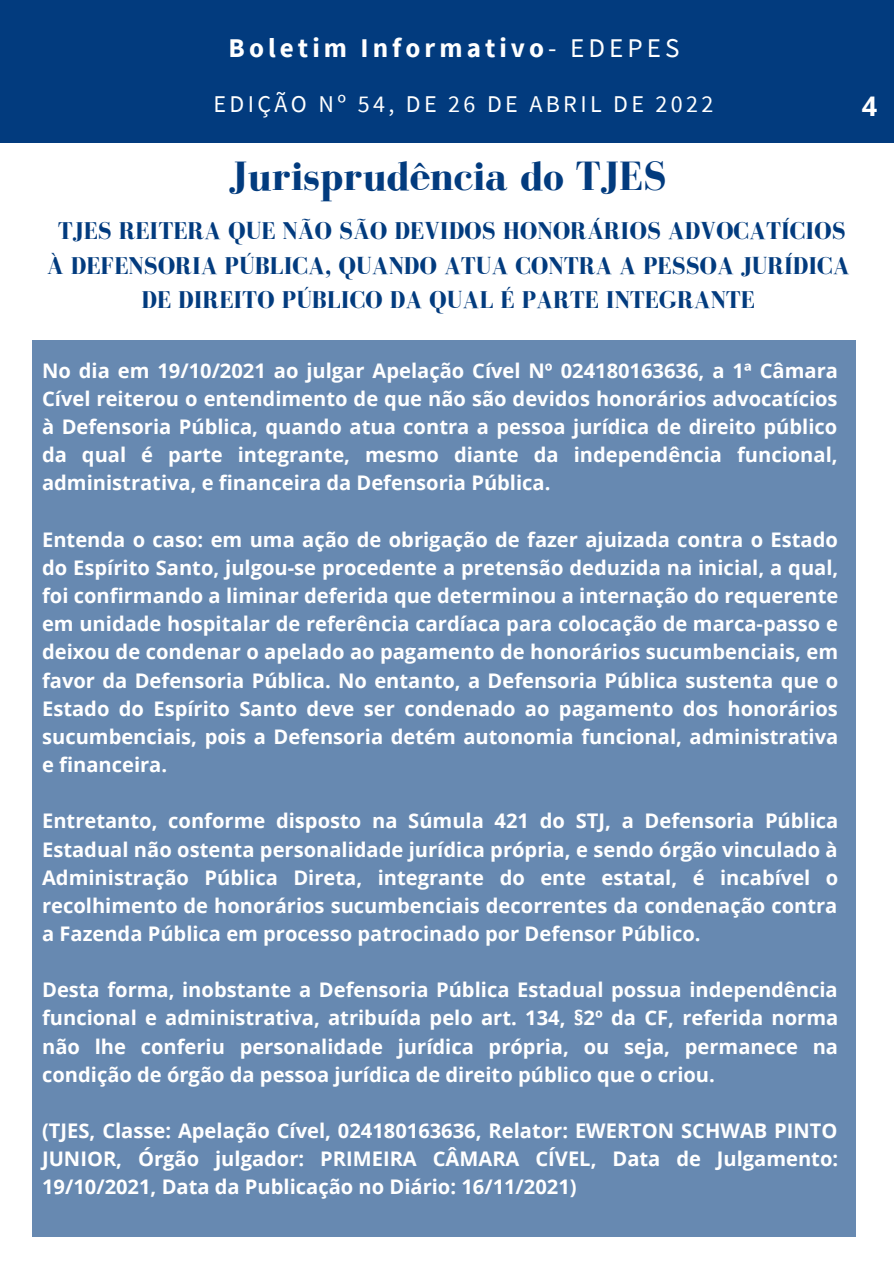
<style>
.page{position:relative;width:894px;height:1264px;background:#fff}
.page>*{position:absolute;margin:0;border:0;box-sizing:border-box;transform-origin:0 0}
.t1{font:700 42px "Bodoni FLF";color:#023b7e}
.t2{font:700 27px "Source Sans Pro";letter-spacing:.15em;color:#fff}
.t3{font:700 27px "Open Sans";color:#fff}
.t4{font:700 24.9px/34.3px "Bodoni FLF";color:#023b7e;text-align:center}
.t5{font:700 24px "Source Sans Pro";letter-spacing:.14em;color:#fff}
.t6{font:24px "Source Sans Pro";letter-spacing:.14em;color:#fff}
.t7{font:700 20.1px/28.2px "Open Sans";color:#fff;text-align:justify}
.s1{font-weight:400}
</style>
<div class="page">
<div style="left:0;top:0;width:893px;height:143px;background:#023b7e"></div>
<div style="left:32px;top:340px;width:823px;height:896px;background:#6789b1"></div>
<p class="t5" style="left:183px;top:30px;width:543px">EDIÇÃO 01, DE 01 DE SETEMBRO DE 2020</p>
<p class="t6" style="left:213px;top:88px;width:501px">EDIÇÃO Nº 54, DE 26 DE ABRIL DE 2022</p>
<p class="t2" style="left:228px;top:31px;width:452px">Boletim Informativo<span class="s1">- EDEPES</span></p>
<p class="t3" style="left:861px;top:87px;width:17px">4</p>
<p class="t1" style="left:229px;top:153px;width:438px">Jurisprudência do TJES</p>
<p class="t4" style="left:47px;top:213px;width:804px">TJES REITERA QUE NÃO SÃO DEVIDOS HONORÁRIOS ADVOCATÍCIOS<br>À DEFENSORIA PÚBLICA, QUANDO ATUA CONTRA A PESSOA JURÍDICA<br>DE DIREITO PÚBLICO DA QUAL É PARTE INTEGRANTE</p>
<p class="t7" style="left:42px;top:356px;width:797px">No dia em 19/10/2021 ao julgar Apelação Cível Nº 024180163636, a 1ª Câmara Cível reiterou o entendimento de que não são devidos honorários advocatícios à Defensoria Pública, quando atua contra a pessoa jurídica de direito público da qual é parte integrante, mesmo diante da independência funcional, administrativa, e financeira da Defensoria Pública.</p>
<p class="t7" style="left:42px;top:525px;width:797px">Entenda o caso: em uma ação de obrigação de fazer ajuizada contra o Estado do Espírito Santo, julgou-se procedente a pretensão deduzida na inicial, a qual, foi confirmando a liminar deferida que determinou a internação do requerente em unidade hospitalar de referência cardíaca para colocação de marca-passo e deixou de condenar o apelado ao pagamento de honorários sucumbenciais, em favor da Defensoria Pública. No entanto, a Defensoria Pública sustenta que o Estado do Espírito Santo deve ser condenado ao pagamento dos honorários sucumbenciais, pois a Defensoria detém autonomia funcional, administrativa e financeira.</p>
<p class="t7" style="left:42px;top:806px;width:797px">Entretanto, conforme disposto na Súmula 421 do STJ, a Defensoria Pública Estadual não ostenta personalidade jurídica própria, e sendo órgão vinculado à Administração Pública Direta, integrante do ente estatal, é incabível o recolhimento de honorários sucumbenciais decorrentes da condenação contra a Fazenda Pública em processo patrocinado por Defensor Público.</p>
<p class="t7" style="left:42px;top:975px;width:797px">Desta forma, inobstante a Defensoria Pública Estadual possua independência funcional e administrativa, atribuída pelo art. 134, §2º da CF, referida norma não lhe conferiu personalidade jurídica própria, ou seja, permanece na condição de órgão da pessoa jurídica de direito público que o criou.</p>
<p class="t7" style="left:42px;top:1116px;width:797px">(TJES, Classe: Apelação Cível, 024180163636, Relator: EWERTON SCHWAB PINTO JUNIOR, Órgão julgador: PRIMEIRA CÂMARA CÍVEL, Data de Julgamento:<br>19/10/2021, Data da Publicação no Diário: 16/11/2021)</p>
</div>
